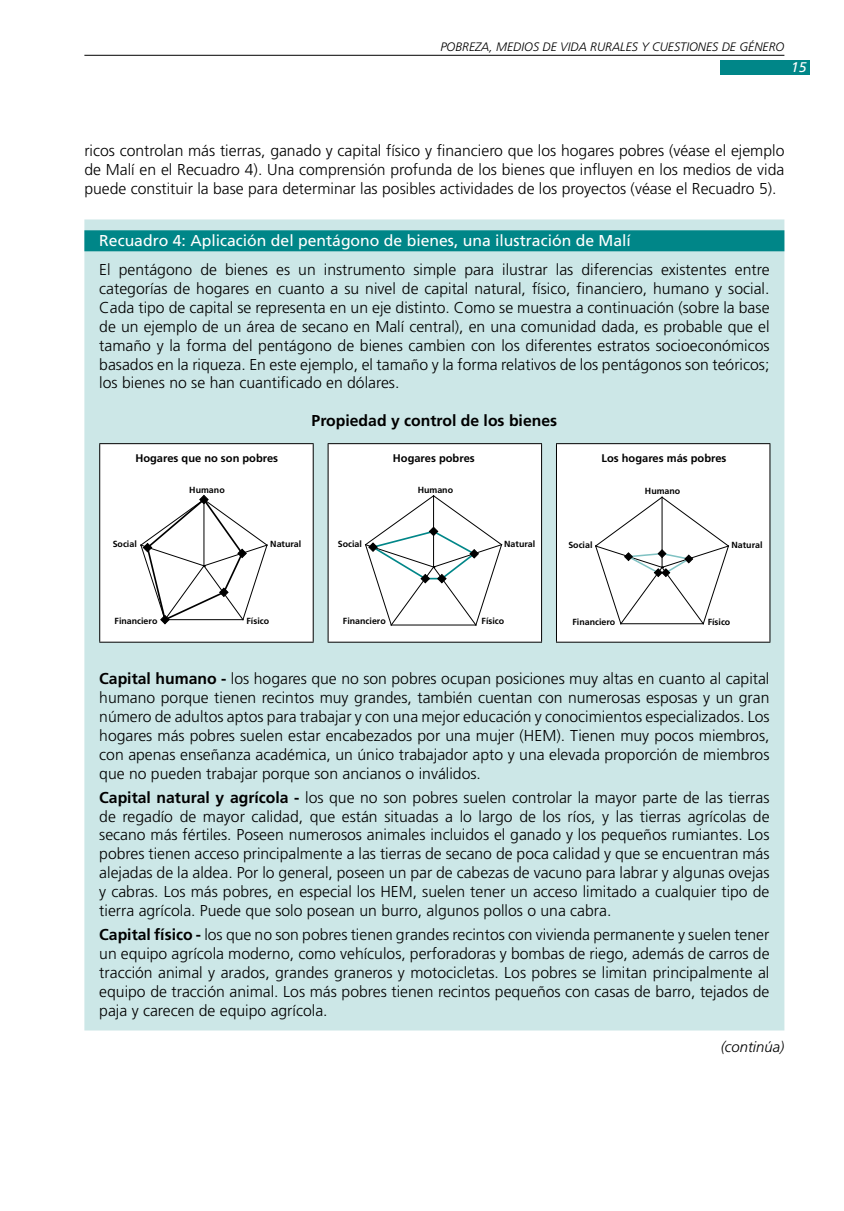
<style>
.page{position:relative;width:844px;height:1211px;background:#fff}
.page>*{position:absolute;margin:0;border:0;box-sizing:border-box;transform-origin:0 0}
.t1{font:300 15.75px/18.9px "Frutiger LT Std";color:#000;text-align:justify}
.t2{font:15.75px "Frutiger LT Std";color:#fff}
.t3{font:700 15.75px "Frutiger LT Std";color:#000}
.t4{font:italic 300 14.88px "Frutiger LT Std";color:#000}
.t5{font:italic 14px "Frutiger LT Std";color:#fff}
.t6{font:italic 300 12.25px "Frutiger LT Std";color:#000}
.t7{font:700 11.03px "Frutiger LT Std";color:#000}
.t8{font:700 8.92px "Frutiger LT Std";color:#000}
.s1{font-weight:700}
</style>
<div class="page">
<div style="left:719px;top:60px;width:90px;height:14px;background:#008688"></div>
<hr style="left:84px;top:55px;width:700px;height:1px;background:#000">
<div style="left:84px;top:219px;width:700px;height:811px;background:#cce7e7"></div>
<div style="left:84px;top:230px;width:700px;height:21px;background:#008688"></div>
<svg style="left:100px;top:443px;width:669px;height:199px"></svg>
<hr style="left:99px;top:443px;width:214px;height:1px;background:#000">
<hr style="left:99px;top:444px;width:1px;height:197px;background:#000">
<hr style="left:313px;top:444px;width:1px;height:197px;background:#000">
<hr style="left:327px;top:443px;width:215px;height:1px;background:#000">
<hr style="left:327px;top:444px;width:1px;height:197px;background:#000">
<hr style="left:541px;top:444px;width:1px;height:197px;background:#000">
<hr style="left:556px;top:443px;width:214px;height:1px;background:#000">
<hr style="left:556px;top:444px;width:1px;height:197px;background:#000">
<hr style="left:769px;top:444px;width:1px;height:197px;background:#000">
<hr style="left:99px;top:641px;width:214px;height:1px;background:#000">
<hr style="left:327px;top:641px;width:215px;height:1px;background:#000">
<hr style="left:556px;top:641px;width:214px;height:1px;background:#000">
<svg style="left:140px;top:494px;width:128px;height:131px"></svg>
<svg style="left:364px;top:495px;width:138px;height:130px"></svg>
<svg style="left:594px;top:496px;width:135px;height:128px"></svg>
<p class="t6" style="left:440px;top:40px;width:345px">POBREZA, MEDIOS DE VIDA RURALES Y CUESTIONES DE GÉNERO</p>
<p class="t5" style="left:791px;top:59px;width:17px">15</p>
<p class="t1" style="left:84px;top:141px;width:701px">ricos controlan más tierras, ganado y capital físico y financiero que los hogares pobres (véase el ejemplo de Malí en el Recuadro 4). Una comprensión profunda de los bienes que influyen en los medios de vida puede constituir la base para determinar las posibles actividades de los proyectos (véase el Recuadro 5).</p>
<p class="t2" style="left:99px;top:231px;width:533px">Recuadro 4: Aplicación del pentágono de bienes, una ilustración de Malí</p>
<p class="t1" style="left:99px;top:260px;width:671px">El pentágono de bienes es un instrumento simple para ilustrar las diferencias existentes entre categorías de hogares en cuanto a su nivel de capital natural, físico, financiero, humano y social.<br>Cada tipo de capital se representa en un eje distinto. Como se muestra a continuación (sobre la base de un ejemplo de un área de secano en Malí central), en una comunidad dada, es probable que el tamaño y la forma del pentágono de bienes cambien con los diferentes estratos socioeconómicos basados en la riqueza. En este ejemplo, el tamaño y la forma relativos de los pentágonos son teóricos; los bienes no se han cuantificado en dólares.</p>
<p class="t3" style="left:311px;top:411px;width:247px">Propiedad y control de los bienes</p>
<p class="t7" style="left:363px;top:182px;width:144px">Hogares que no son pobres</p>
<p class="t8" style="left:562px;top:260px;width:26px">Social</p>
<p class="t8" style="left:729px;top:260px;width:33px">Natural</p>
<p class="t8" style="left:341px;top:269px;width:26px">Social</p>
<p class="t8" style="left:498px;top:269px;width:33px">Natural</p>
<p class="t8" style="left:568px;top:337px;width:44px">Financiero</p>
<p class="t8" style="left:706px;top:337px;width:24px">Físico</p>
<p class="t8" style="left:343px;top:346px;width:44px">Financiero</p>
<p class="t8" style="left:475px;top:346px;width:24px">Físico</p>
<p class="t7" style="left:135px;top:451px;width:144px">Hogares que no son pobres</p>
<p class="t8" style="left:189px;top:485px;width:37px">Humano</p>
<p class="t7" style="left:393px;top:452px;width:83px">Hogares pobres</p>
<p class="t8" style="left:417px;top:485px;width:37px">Humano</p>
<p class="t7" style="left:601px;top:452px;width:126px">Los hogares más pobres</p>
<p class="t8" style="left:644px;top:485px;width:37px">Humano</p>
<p class="t8" style="left:113px;top:539px;width:26px">Social</p>
<p class="t8" style="left:270px;top:539px;width:33px">Natural</p>
<p class="t8" style="left:337px;top:539px;width:26px">Social</p>
<p class="t8" style="left:504px;top:539px;width:33px">Natural</p>
<p class="t8" style="left:568px;top:539px;width:26px">Social</p>
<p class="t8" style="left:731px;top:539px;width:33px">Natural</p>
<p class="t8" style="left:115px;top:616px;width:44px">Financiero</p>
<p class="t8" style="left:246px;top:616px;width:24px">Físico</p>
<p class="t8" style="left:343px;top:616px;width:44px">Financiero</p>
<p class="t8" style="left:481px;top:616px;width:24px">Físico</p>
<p class="t8" style="left:572px;top:616px;width:44px">Financiero</p>
<p class="t8" style="left:707px;top:616px;width:24px">Físico</p>
<p class="t1" style="left:99px;top:669px;width:671px"><span class="s1">Capital humano -</span> los hogares que no son pobres ocupan posiciones muy altas en cuanto al capital humano porque tienen recintos muy grandes, también cuentan con numerosas esposas y un gran número de adultos aptos para trabajar y con una mejor educación y conocimientos especializados. Los hogares más pobres suelen estar encabezados por una mujer (HEM). Tienen muy pocos miembros, con apenas enseñanza académica, un único trabajador apto y una elevada proporción de miembros que no pueden trabajar porque son ancianos o inválidos.</p>
<p class="t1" style="left:99px;top:788px;width:671px"><span class="s1">Capital natural y agrícola -</span> los que no son pobres suelen controlar la mayor parte de las tierras de regadío de mayor calidad, que están situadas a lo largo de los ríos, y las tierras agrícolas de secano más fértiles. Poseen numerosos animales incluidos el ganado y los pequeños rumiantes. Los pobres tienen acceso principalmente a las tierras de secano de poca calidad y que se encuentran más alejadas de la aldea. Por lo general, poseen un par de cabezas de vacuno para labrar y algunas ovejas y cabras. Los más pobres, en especial los HEM, suelen tener un acceso limitado a cualquier tipo de tierra agrícola. Puede que solo posean un burro, algunos pollos o una cabra.</p>
<p class="t1" style="left:99px;top:925px;width:671px"><span class="s1">Capital físico -</span> los que no son pobres tienen grandes recintos con vivienda permanente y suelen tener un equipo agrícola moderno, como vehículos, perforadoras y bombas de riego, además de carros de tracción animal y arados, grandes graneros y motocicletas. Los pobres se limitan principalmente al equipo de tracción animal. Los más pobres tienen recintos pequeños con casas de barro, tejados de paja y carecen de equipo agrícola.</p>
<p class="t4" style="left:720px;top:1037px;width:65px">(continúa)</p>
<p class="t7" style="left:376px;top:731px;width:126px">Los hogares más pobres</p>
<p class="t8" style="left:189px;top:754px;width:37px">Humano</p>
<p class="t8" style="left:420px;top:764px;width:37px">Humano</p>
<p class="t8" style="left:109px;top:808px;width:26px">Social</p>
<p class="t8" style="left:276px;top:808px;width:33px">Natural</p>
<p class="t8" style="left:343px;top:819px;width:26px">Social</p>
<p class="t8" style="left:115px;top:885px;width:44px">Financiero</p>
<p class="t8" style="left:253px;top:885px;width:24px">Físico</p>
<p class="t7" style="left:148px;top:1000px;width:126px">Los hogares más pobres</p>
</div>
